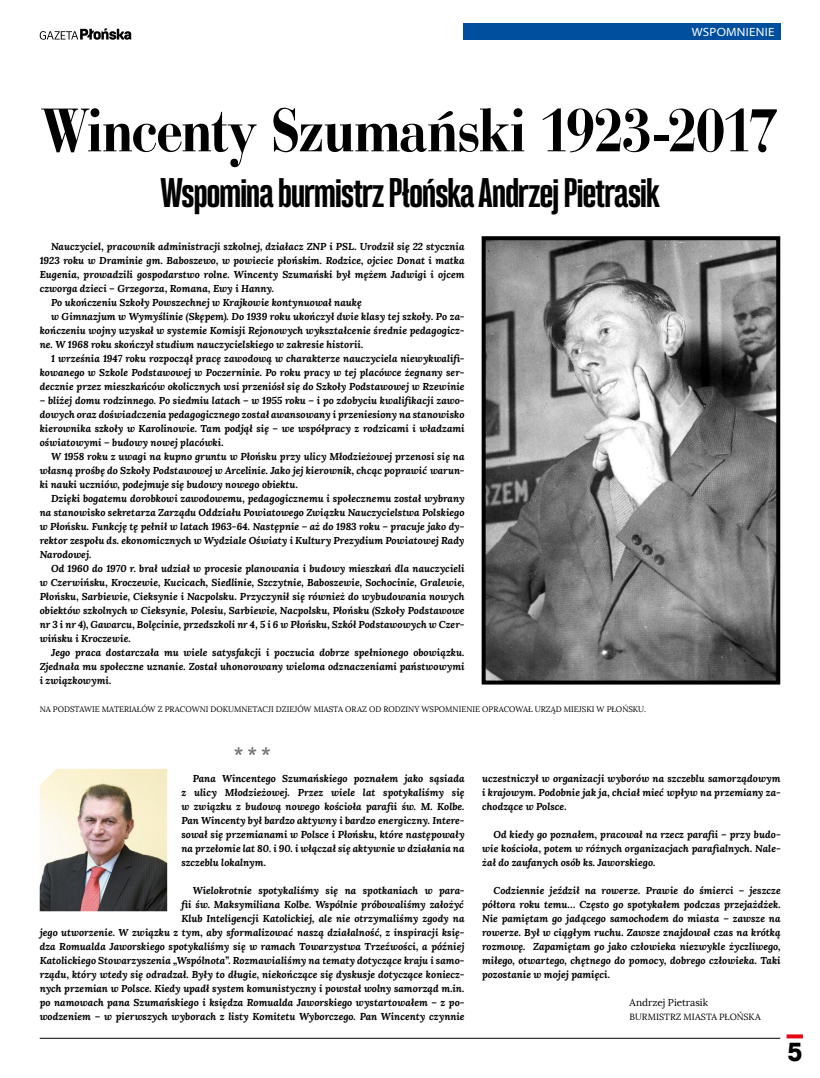
<style>
.page{position:relative;width:820px;height:1078px;background:#fff}
.page>*{position:absolute;margin:0;border:0;box-sizing:border-box;transform-origin:0 0}
.t1{font:64px "Bauer Bodoni Bd Cn AT";letter-spacing:-.02em;color:#000}
.t2{font:900 36px "Bw Stretch";letter-spacing:-.035em;color:#000}
.t3{font:900 26px "Brutal Type";color:#000}
.t4{font:italic 700 18px "Lora";color:#706f6f}
.t5{font:semi-expanded 12px "Myriad Pro";letter-spacing:.02em;color:#fff}
.t6{font:italic 700 10px/14px "Lora";color:#000;text-align:justify}
.t7{font:10px "Lora";color:#000}
.t8{font:9px "Lora";letter-spacing:.005em;color:#000}
.t9{font:8px "Lora";color:#000}
</style>
<div class="page">
<hr style="left:40px;top:1037px;width:740px;height:1px;background:#000">
<svg style="left:786px;top:1034px;width:16px;height:4px"></svg>
<svg style="left:40px;top:28px;width:91px;height:12px"></svg>
<div style="left:463px;top:23px;width:317px;height:17px;background:#004f9f"></div>
<img style="left:486px;top:241px;width:289px;height:438px">
<div style="left:481px;top:236px;width:299px;height:448px;border:4px solid #000"></div>
<img style="left:40px;top:768px;width:127px;height:143px">
<p class="t5" style="left:691px;top:25px;width:84px">WSPOMNIENIE</p>
<p class="t1" style="left:43px;top:94px;width:734px">Wincenty Szumański 1923-2017</p>
<p class="t2" style="left:160px;top:169px;width:500px">Wspomina burmistrz Płońska Andrzej Pietrasik</p>
<p class="t6" style="left:40px;top:239px;width:426px;text-indent:11px">Nauczyciel, pracownik administracji szkolnej, działacz ZNP i PSL. Urodził się 22 stycznia 1923 roku w Draminie gm. Baboszewo, w powiecie płońskim. Rodzice, ojciec Donat i matka Eugenia, prowadzili gospodarstwo rolne. Wincenty Szumański był mężem Jadwigi i ojcem czworga dzieci – Grzegorza, Romana, Ewy i Hanny.</p>
<p class="t6" style="left:51px;top:295px;width:312px">Po ukończeniu Szkoły Powszechnej w Krajkowie kontynuował naukę</p>
<p class="t6" style="left:40px;top:309px;width:426px;text-indent:11px">w Gimnazjum w Wymyślinie (Skępem). Do 1939 roku ukończył dwie klasy tej szkoły. Po za&shy;kończeniu wojny uzyskał w systemie Komisji Rejonowych wykształcenie średnie pedagogicz&shy;ne. W 1968 roku skończył studium nauczycielskiego w zakresie historii.</p>
<p class="t6" style="left:40px;top:351px;width:426px;text-indent:11px">1 września 1947 roku rozpoczął pracę zawodową w charakterze nauczyciela niewykwalifi&shy;kowanego w Szkole Podstawowej w Poczerninie. Po roku pracy w tej placówce żegnany ser&shy;decznie przez mieszkańców okolicznych wsi przeniósł się do Szkoły Podstawowej w Rzewinie</p>
<p class="t6" style="left:40px;top:393px;width:426px">– bliżej domu rodzinnego. Po siedmiu latach – w 1955 roku – i po zdobyciu kwalifikacji zawo&shy;dowych oraz doświadczenia pedagogicznego został awansowany i przeniesiony na stanowisko kierownika szkoły w Karolinowie. Tam podjął się – we współpracy z rodzicami i władzami oświatowymi – budowy nowej placówki.</p>
<p class="t6" style="left:40px;top:449px;width:426px;text-indent:11px">W 1958 roku z uwagi na kupno gruntu w Płońsku przy ulicy Młodzieżowej przenosi się na własną prośbę do Szkoły Podstawowej w Arcelinie. Jako jej kierownik, chcąc poprawić warun&shy;ki nauki uczniów, podejmuje się budowy nowego obiektu.</p>
<p class="t6" style="left:40px;top:491px;width:426px;text-indent:11px">Dzięki bogatemu dorobkowi zawodowemu, pedagogicznemu i społecznemu został wybrany na stanowisko sekretarza Zarządu Oddziału Powiatowego Związku Nauczycielstwa Polskiego w Płońsku. Funkcję tę pełnił w latach 1963-64. Następnie – aż do 1983 roku – pracuje jako dy&shy;rektor zespołu ds. ekonomicznych w Wydziale Oświaty i Kultury Prezydium Powiatowej Rady Narodowej.</p>
<p class="t6" style="left:40px;top:561px;width:426px;text-indent:11px">Od 1960 do 1970 r. brał udział w procesie planowania i budowy mieszkań dla nauczycieli w Czerwińsku, Kroczewie, Kucicach, Siedlinie, Szczytnie, Baboszewie, Sochocinie, Gralewie, Płońsku, Sarbiewie, Cieksynie i Nacpolsku. Przyczynił się również do wybudowania nowych obiektów szkolnych w Cieksynie, Polesiu, Sarbiewie, Nacpolsku, Płońsku (Szkoły Podstawowe nr 3 i nr 4), Gawarcu, Bolęcinie, przedszkoli nr 4, 5 i 6 w Płońsku, Szkół Podstawowych w Czer&shy;wińsku i Kroczewie.</p>
<p class="t6" style="left:40px;top:645px;width:426px;text-indent:11px">Jego praca dostarczała mu wiele satysfakcji i poczucia dobrze spełnionego obowiązku.<br>Zjednała mu społeczne uznanie. Został uhonorowany wieloma odznaczeniami państwowymi i związkowymi.</p>
<p class="t9" style="left:40px;top:704px;width:607px">NA PODSTAWIE MATERIAŁÓW Z PRACOWNI DOKUMNETACJI DZIEJÓW MIASTA ORAZ OD RODZINY WSPOMNIENIE OPRACOWAŁ URZĄD MIEJSKI W PŁOŃSKU.</p>
<p class="t4" style="left:234px;top:741px;width:38px">* * *</p>
<p class="t6" style="left:181px;top:771px;width:284px;text-indent:11px">Pana Wincentego Szumańskiego poznałem jako sąsiada z ulicy Młodzieżowej. Przez wiele lat spotykaliśmy się w związku z budową nowego kościoła parafii św. M. Kolbe.<br>Pan Wincenty był bardzo aktywny i bardzo energiczny. Intere&shy;sował się przemianami w Polsce i Płońsku, które następowały na przełomie lat 80. i 90. i włączał się aktywnie w działania na szczeblu lokalnym.</p>
<p class="t6" style="left:40px;top:883px;width:426px;text-align:right">Wielokrotnie spotykaliśmy się na spotkaniach w para-<br>fii św. Maksymiliana Kolbe. Wspólnie próbowaliśmy założyć<br>Klub Inteligencji Katolickiej, ale nie otrzymaliśmy zgody na<br>jego utworzenie. W związku z tym, aby sformalizować naszą działalność, z inspiracji księ&shy;dza Romualda Jaworskiego spotykaliśmy się w ramach Towarzystwa Trzeźwości, a później Katolickiego Stowarzyszenia „Wspólnota”. Rozmawialiśmy na tematy dotyczące kraju i samo&shy;rządu, który wtedy się odradzał. Były to długie, niekończące się dyskusje dotyczące koniecz&shy;nych przemian w Polsce. Kiedy upadł system komunistyczny i powstał wolny samorząd m.in. po namowach pana Szumańskiego i księdza Romualda Jaworskiego wystartowałem – z po&shy;wodzeniem – w pierwszych wyborach z listy Komitetu Wyborczego. Pan Wincenty czynnie</p>
<p class="t6" style="left:482px;top:771px;width:300px">uczestniczył w organizacji wyborów na szczeblu samorządowym i krajowym. Podobnie jak ja, chciał mieć wpływ na przemiany za&shy;chodzące w Polsce.</p>
<p class="t6" style="left:482px;top:827px;width:300px;text-indent:11px">Od kiedy go poznałem, pracował na rzecz parafii – przy budo&shy;wie kościoła, potem w różnych organizacjach parafialnych. Nale&shy;żał do zaufanych osób ks. Jaworskiego.</p>
<p class="t6" style="left:482px;top:883px;width:300px;text-indent:11px">Codziennie jeździł na rowerze. Prawie do śmierci – jeszcze półtora roku temu… Często go spotykałem podczas przejażdżek.<br>Nie pamiętam go jadącego samochodem do miasta – zawsze na rowerze. Był w ciągłym ruchu. Zawsze znajdował czas na krótką rozmowę. Zapamiętam go jako człowieka niezwykle życzliwego, miłego, otwartego, chętnego do pomocy, dobrego człowieka. Taki pozostanie w mojej pamięci.</p>
<p class="t7" style="left:629px;top:996px;width:80px">Andrzej Pietrasik</p>
<p class="t8" style="left:629px;top:1011px;width:132px">BURMISTRZ MIASTA PŁOŃSKA</p>
<p class="t3" style="left:786px;top:1035px;width:17px">5</p>
</div>
